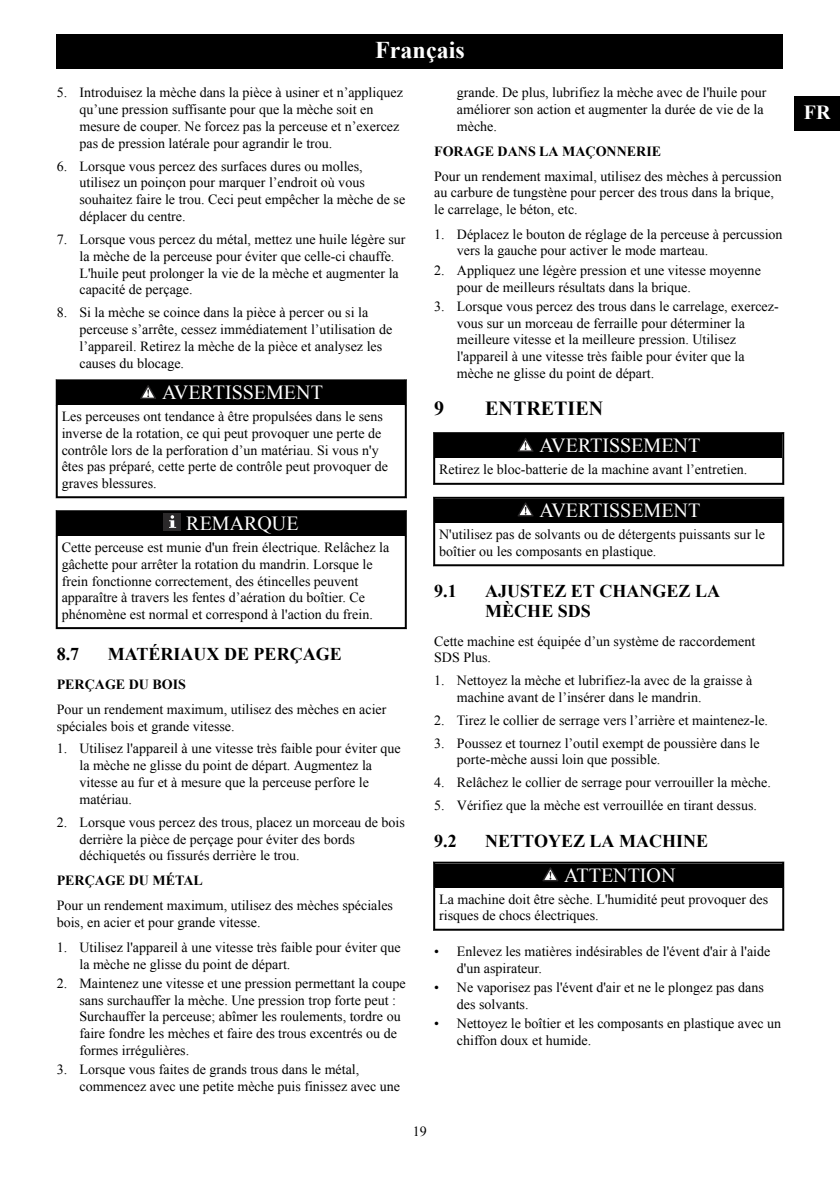
<style>
.page{position:relative;width:840px;height:1191px;background:#fff}
.page>*{position:absolute;margin:0;border:0;box-sizing:border-box;transform-origin:0 0}
.t1{font:700 24px "Times New Roman";color:#fff}
.t2{font:20px "Times New Roman";color:#fff}
.t3{font:700 20px "Times New Roman";color:#000}
.t4{font:700 20px "Times New Roman";color:#fff}
.t5{font:700 18px/19.8px "Times New Roman";color:#000}
.t6{font:14px/16.6px "Times New Roman";color:#000}
.t7{font:700 14px "Times New Roman";color:#000}
</style>
<div class="page">
<div style="left:58px;top:381px;width:346px;height:24px;background:#000"></div>
<svg style="left:140px;top:385px;width:16px;height:14px"></svg>
<hr style="left:56px;top:379px;width:349px;height:2px;background:#000">
<hr style="left:56px;top:379px;width:2px;height:26px;background:#000">
<hr style="left:404px;top:379px;width:2px;height:26px;background:#000">
<hr style="left:56px;top:496px;width:349px;height:2px;background:#000">
<hr style="left:56px;top:405px;width:2px;height:93px;background:#000">
<hr style="left:404px;top:405px;width:2px;height:93px;background:#000">
<div style="left:58px;top:512px;width:346px;height:24px;background:#000"></div>
<div style="left:164px;top:513px;width:17px;height:17px;background:#2b292a"></div>
<svg style="left:169px;top:515px;width:7px;height:13px"></svg>
<hr style="left:56px;top:510px;width:349px;height:2px;background:#000">
<hr style="left:56px;top:510px;width:2px;height:26px;background:#000">
<hr style="left:404px;top:510px;width:2px;height:26px;background:#000">
<hr style="left:56px;top:627px;width:349px;height:2px;background:#000">
<hr style="left:56px;top:536px;width:2px;height:93px;background:#000">
<hr style="left:404px;top:536px;width:2px;height:93px;background:#000">
<div style="left:435px;top:434px;width:346px;height:24px;background:#000"></div>
<svg style="left:517px;top:438px;width:16px;height:14px"></svg>
<hr style="left:433px;top:432px;width:348px;height:2px;background:#000">
<hr style="left:433px;top:432px;width:2px;height:26px;background:#000">
<hr style="left:781px;top:432px;width:2px;height:26px;background:#000">
<hr style="left:433px;top:483px;width:348px;height:2px;background:#000">
<hr style="left:433px;top:458px;width:2px;height:27px;background:#000">
<hr style="left:781px;top:458px;width:2px;height:27px;background:#000">
<div style="left:435px;top:499px;width:346px;height:23px;background:#000"></div>
<svg style="left:517px;top:502px;width:16px;height:14px"></svg>
<hr style="left:433px;top:497px;width:349px;height:2px;background:#000">
<hr style="left:433px;top:497px;width:2px;height:26px;background:#000">
<hr style="left:781px;top:497px;width:2px;height:26px;background:#000">
<hr style="left:433px;top:564px;width:349px;height:2px;background:#000">
<hr style="left:433px;top:522px;width:2px;height:44px;background:#000">
<hr style="left:781px;top:522px;width:2px;height:44px;background:#000">
<div style="left:435px;top:863px;width:346px;height:24px;background:#000"></div>
<svg style="left:542px;top:867px;width:16px;height:14px"></svg>
<hr style="left:433px;top:861px;width:349px;height:2px;background:#000">
<hr style="left:433px;top:861px;width:2px;height:26px;background:#000">
<hr style="left:781px;top:861px;width:2px;height:26px;background:#000">
<hr style="left:433px;top:928px;width:349px;height:2px;background:#000">
<hr style="left:433px;top:887px;width:2px;height:43px;background:#000">
<hr style="left:781px;top:887px;width:2px;height:43px;background:#000">
<div style="left:57px;top:34px;width:725px;height:34px;background:#000"></div>
<div style="left:794px;top:96px;width:45px;height:34px;background:#000"></div>
<h1 class="t1" style="left:375px;top:36px;width:91px">Français</h1>
<p class="t6" style="left:79px;top:84px;width:325px;text-indent:-23px">5. Introduisez la mèche dans la pièce à usiner et n’appliquez qu’une pression suffisante pour que la mèche soit en mesure de couper. Ne forcez pas la perceuse et n’exercez pas de pression latérale pour agrandir le trou.</p>
<p class="t6" style="left:79px;top:157px;width:327px;text-indent:-23px">6. Lorsque vous percez des surfaces dures ou molles, utilisez un poinçon pour marquer l’endroit où vous souhaitez faire le trou. Ceci peut empêcher la mèche de se déplacer du centre.</p>
<p class="t6" style="left:79px;top:231px;width:327px;text-indent:-23px">7. Lorsque vous percez du métal, mettez une huile légère sur la mèche de la perceuse pour éviter que celle-ci chauffe.<br>L'huile peut prolonger la vie de la mèche et augmenter la capacité de perçage.</p>
<p class="t6" style="left:79px;top:304px;width:314px;text-indent:-23px">8. Si la mèche se coince dans la pièce à percer ou si la perceuse s’arrête, cessez immédiatement l’utilisation de l’appareil. Retirez la mèche de la pièce et analysez les causes du blocage.</p>
<h2 class="t2" style="left:162px;top:382px;width:162px">AVERTISSEMENT</h2>
<p class="t6" style="left:62px;top:408px;width:327px">Les perceuses ont tendance à être propulsées dans le sens inverse de la rotation, ce qui peut provoquer une perte de contrôle lors de la perforation d’un matériau. Si vous n'y êtes pas préparé, cette perte de contrôle peut provoquer de graves blessures.</p>
<h2 class="t2" style="left:186px;top:512px;width:114px">REMARQUE</h2>
<p class="t6" style="left:62px;top:539px;width:329px">Cette perceuse est munie d'un frein électrique. Relâchez la gâchette pour arrêter la rotation du mandrin. Lorsque le frein fonctionne correctement, des étincelles peuvent apparaître à travers les fentes d’aération du boîtier. Ce phénomène est normal et correspond à l'action du frein.</p>
<p class="t5" style="left:57px;top:644px;width:24px">8.7</p>
<p class="t5" style="left:108px;top:644px;width:235px">MATÉRIAUX DE PERÇAGE</p>
<p class="t7" style="left:57px;top:676px;width:131px">PERÇAGE DU BOIS</p>
<p class="t6" style="left:57px;top:700px;width:331px">Pour un rendement maximum, utilisez des mèches en acier spéciales bois et grande vitesse.</p>
<p class="t6" style="left:79px;top:740px;width:322px;text-indent:-23px">1. Utilisez l'appareil à une vitesse très faible pour éviter que la mèche ne glisse du point de départ. Augmentez la vitesse au fur et à mesure que la perceuse perfore le matériau.</p>
<p class="t6" style="left:79px;top:813px;width:327px;text-indent:-23px">2. Lorsque vous percez des trous, placez un morceau de bois derrière la pièce de perçage pour éviter des bords déchiquetés ou fissurés derrière le trou.</p>
<p class="t7" style="left:57px;top:873px;width:147px">PERÇAGE DU MÉTAL</p>
<p class="t6" style="left:57px;top:897px;width:337px">Pour un rendement maximum, utilisez des mèches spéciales bois, en acier et pour grande vitesse.</p>
<p class="t6" style="left:79px;top:939px;width:322px;text-indent:-23px">1. Utilisez l'appareil à une vitesse très faible pour éviter que la mèche ne glisse du point de départ.</p>
<p class="t6" style="left:79px;top:975px;width:327px;text-indent:-23px">2. Maintenez une vitesse et une pression permettant la coupe sans surchauffer la mèche. Une pression trop forte peut :<br>Surchauffer la perceuse; abîmer les roulements, tordre ou faire fondre les mèches et faire des trous excentrés ou de formes irrégulières.</p>
<p class="t6" style="left:79px;top:1061px;width:322px;text-indent:-23px">3. Lorsque vous faites de grands trous dans le métal, commencez avec une petite mèche puis finissez avec une</p>
<p class="t6" style="left:456px;top:84px;width:311px">grande. De plus, lubrifiez la mèche avec de l'huile pour améliorer son action et augmenter la durée de vie de la mèche.</p>
<p class="t7" style="left:434px;top:143px;width:228px">FORAGE DANS LA MAÇONNERIE</p>
<p class="t6" style="left:434px;top:167px;width:349px">Pour un rendement maximal, utilisez des mèches à percussion au carbure de tungstène pour percer des trous dans la brique, le carrelage, le béton, etc.</p>
<p class="t6" style="left:456px;top:226px;width:327px;text-indent:-23px">1. Déplacez le bouton de réglage de la perceuse à percussion vers la gauche pour activer le mode marteau.</p>
<p class="t6" style="left:456px;top:262px;width:305px;text-indent:-23px">2. Appliquez une légère pression et une vitesse moyenne pour de meilleurs résultats dans la brique.</p>
<p class="t6" style="left:456px;top:298px;width:323px;text-indent:-23px">3. Lorsque vous percez des trous dans le carrelage, exercez&shy;vous sur un morceau de ferraille pour déterminer la meilleure vitesse et la meilleure pression. Utilisez l'appareil à une vitesse très faible pour éviter que la mèche ne glisse du point de départ.</p>
<h2 class="t3" style="left:434px;top:397px;width:11px">9</h2>
<h2 class="t3" style="left:485px;top:397px;width:119px">ENTRETIEN</h2>
<h2 class="t2" style="left:539px;top:434px;width:162px">AVERTISSEMENT</h2>
<p class="t6" style="left:439px;top:461px;width:309px">Retirez le bloc-batterie de la machine avant l’entretien.</p>
<h2 class="t2" style="left:539px;top:499px;width:162px">AVERTISSEMENT</h2>
<p class="t6" style="left:439px;top:526px;width:327px">N'utilisez pas de solvants ou de détergents puissants sur le boîtier ou les composants en plastique.</p>
<p class="t5" style="left:434px;top:581px;width:24px">9.1</p>
<p class="t5" style="left:485px;top:581px;width:236px">AJUSTEZ ET CHANGEZ LA<br>MÈCHE SDS</p>
<p class="t6" style="left:434px;top:632px;width:322px">Cette machine est équipée d’un système de raccordement<br>SDS Plus.</p>
<p class="t6" style="left:456px;top:672px;width:297px;text-indent:-23px">1. Nettoyez la mèche et lubrifiez-la avec de la graisse à machine avant de l’insérer dans le mandrin.</p>
<p class="t6" style="left:434px;top:712px;width:335px">2. Tirez le collier de serrage vers l’arrière et maintenez-le.</p>
<p class="t6" style="left:456px;top:734px;width:304px;text-indent:-23px">3. Poussez et tournez l’outil exempt de poussière dans le porte-mèche aussi loin que possible.</p>
<p class="t6" style="left:434px;top:774px;width:338px">4. Relâchez le collier de serrage pour verrouiller la mèche.</p>
<p class="t6" style="left:434px;top:797px;width:324px">5. Vérifiez que la mèche est verrouillée en tirant dessus.</p>
<p class="t5" style="left:434px;top:830px;width:24px">9.2</p>
<p class="t5" style="left:485px;top:830px;width:224px">NETTOYEZ LA MACHINE</p>
<h2 class="t2" style="left:564px;top:864px;width:113px">ATTENTION</h2>
<p class="t6" style="left:439px;top:890px;width:330px">La machine doit être sèche. L'humidité peut provoquer des risques de chocs électriques.</p>
<p class="t6" style="left:456px;top:943px;width:315px;text-indent:-23px">• Enlevez les matières indésirables de l'évent d'air à l'aide d'un aspirateur.</p>
<p class="t6" style="left:456px;top:979px;width:308px;text-indent:-23px">• Ne vaporisez pas l'évent d'air et ne le plongez pas dans des solvants.</p>
<p class="t6" style="left:456px;top:1015px;width:325px;text-indent:-23px">• Nettoyez le boîtier et les composants en plastique avec un chiffon doux et humide.</p>
<p class="t6" style="left:413px;top:1122px;width:15px">19</p>
<h2 class="t4" style="left:803px;top:101px;width:28px">FR</h2>
</div>
